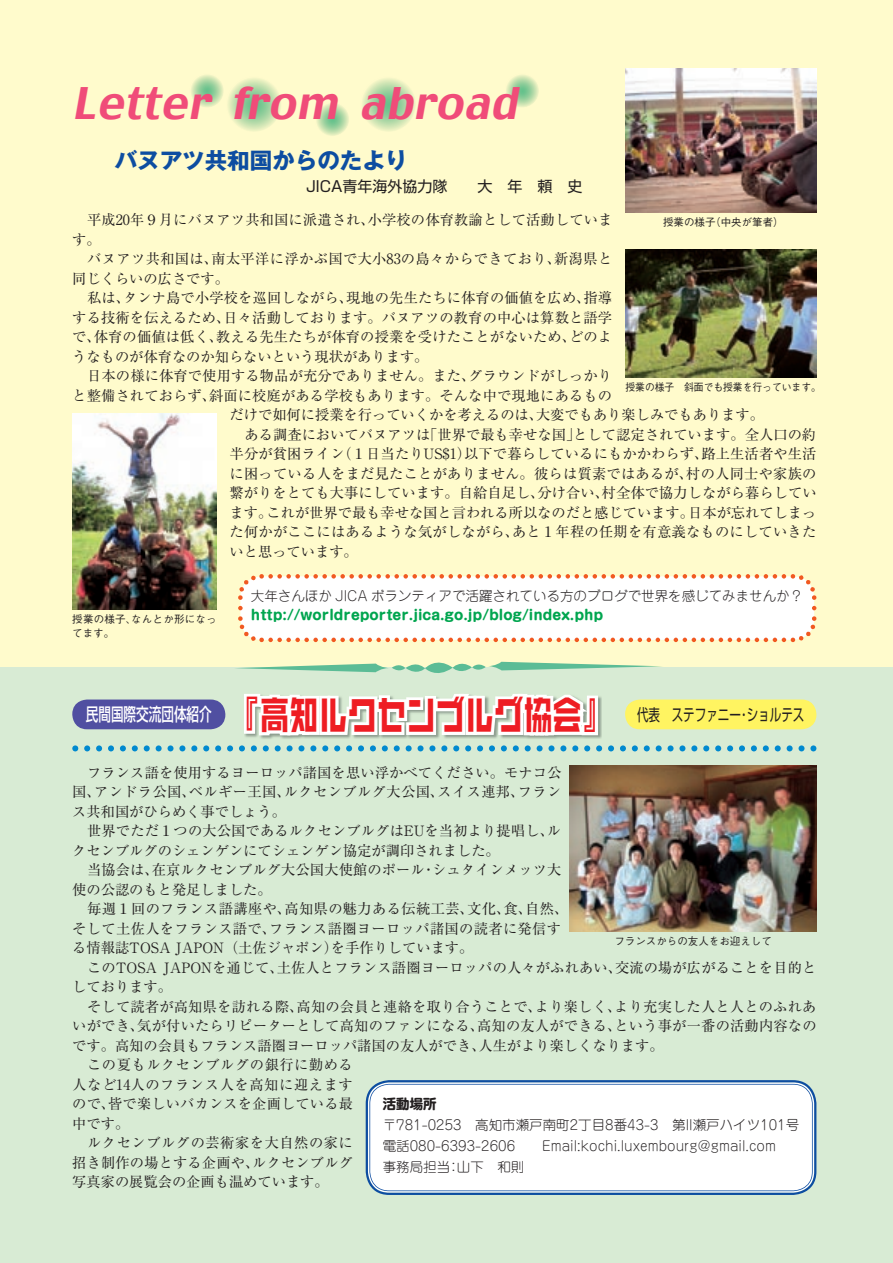
<style>
.page{position:relative;width:893px;height:1263px;background:#fff}
.page>*{position:absolute;margin:0;border:0;box-sizing:border-box;transform-origin:0 0}
.t1{font:italic 43.5px "Charcoal";color:#f04c79}
.t2{font:39px "Line G Std Extra";color:#ee1d23;scale:.75 1}
.t3{font:700 22.5px "Gothic MB101 Pro";color:#0d4da1}
.t4{font:16.5px "Shin Go Pro";color:#231f20;scale:.7 1}
.t5{font:15px "Shin Go Pro";color:#231f20}
.t6{font:14.25px/19.5px "Ryumin Pro";letter-spacing:.01em;color:#231f20}
.t7{font:14.25px "Ryumin Pro";letter-spacing:.04em;color:#231f20}
.t8{font:14.25px "Ryumin Pro";letter-spacing:.045em;color:#231f20}
.t9{font:300 13.5px/21px "Jun 101 Pro";color:#231f20}
.t10{font:700 13.5px "Shin M Go Pro";color:#00a54f}
.t11{font:700 13.5px "Shin M Go Pro";color:#231f20}
.t12{font:500 10.5px "Gothic BBB Pro";color:#231f20}
.t13{font:500 10.5px "Gothic BBB Pro";color:#231f20;scale:.93 1}
.t14{font:500 10.5px/13.5px "Gothic BBB Pro";letter-spacing:.02em;color:#231f20}
</style>
<div class="page">
<div style="left:0;top:0;width:893px;height:668px;background:#fffbcc"></div>
<div style="left:0;top:668px;width:893px;height:595px;background:#d8ebd4"></div>
<svg style="left:234px;top:661px;width:429px;height:12px"></svg>
<svg style="left:226px;top:77px;width:55px;height:55px;background:#bbdeac"></svg>
<svg style="left:361px;top:77px;width:55px;height:55px;background:#bbdeac"></svg>
<svg style="left:315px;top:102px;width:34px;height:34px"></svg>
<svg style="left:190px;top:74px;width:34px;height:34px"></svg>
<svg style="left:505px;top:74px;width:34px;height:34px"></svg>
<img style="left:625px;top:68px;width:191px;height:145px">
<img style="left:72px;top:414px;width:145px;height:195px">
<img style="left:625px;top:249px;width:191px;height:128px">
<svg style="left:238px;top:574px;width:578px;height:68px;background:#fef5ef"></svg>
<svg style="left:366px;top:1080px;width:450px;height:115px;background:#6f96c3"></svg>
<div style="left:369px;top:1084px;width:444px;height:107px;background:#fff"></div>
<img style="left:570px;top:765px;width:246px;height:166px">
<svg style="left:244px;top:694px;width:357px;height:44px;background:#eef2ee"></svg>
<div style="left:72px;top:699px;width:153px;height:30px;background:#504fa1;border-radius:15px"></div>
<div style="left:625px;top:699px;width:191px;height:30px;background:#fff461;border-radius:15px"></div>
<svg style="left:72px;top:745px;width:744px;height:6px"></svg>
<h1 class="t1" style="left:72px;top:74px;width:457px">Letter from abroad</h1>
<h3 class="t3" style="left:115px;top:141px;width:294px">バヌアツ共和国からのたより</h3>
<p class="t5" style="left:306px;top:174px;width:278px">JICA青年海外協力隊　　大　年　頼　史</p>
<p class="t6" style="left:72px;top:209px;width:542px;text-indent:15px">平成20年９月にバヌアツ共和国に派遣され、小学校の体育教諭として活動しています。</p>
<p class="t6" style="left:72px;top:248px;width:542px;text-indent:15px">バヌアツ共和国は、南太平洋に浮かぶ国で大小83の島々からできており、新潟県と同じくらいの広さです。</p>
<p class="t6" style="left:72px;top:287px;width:541px;text-align:justify;text-indent:15px">私は、タンナ島で小学校を巡回しながら、現地の先生たちに体育の価値を広め、指導する技術を伝えるため、日々活動しております。バヌアツの教育の中心は算数と語学で、体育の価値は低く、教える先生たちが体育の授業を受けたことがないため、どのようなものが体育なのか知らないという現状があります。</p>
<p class="t6" style="left:87px;top:365px;width:526px">日本の様に体育で使用する物品が充分でありません。また、グラウンドがしっかり</p>
<p class="t6" style="left:72px;top:385px;width:541px">と整備されておらず、斜面に校庭がある学校もあります。そんな中で現地にあるもの</p>
<p class="t6" style="left:230px;top:404px;width:536px">だけで如何に授業を行っていくかを考えるのは、大変でもあり楽しみでもあります。</p>
<p class="t6" style="left:244px;top:424px;width:573px">ある調査においてバヌアツは「世界で最も幸せな国」として認定されています。全人口の約</p>
<p class="t6" style="left:230px;top:443px;width:588px">半分が貧困ライン（１日当たりUS$1）以下で暮らしているにもかかわらず、路上生活者や生活</p>
<p class="t6" style="left:230px;top:463px;width:588px">に困っている人をまだ見たことがありません。彼らは質素ではあるが、村の人同士や家族の</p>
<p class="t6" style="left:230px;top:482px;width:588px">繋がりをとても大事にしています。自給自足し、分け合い、村全体で協力しながら暮らしてい</p>
<p class="t6" style="left:230px;top:502px;width:588px">ます。これが世界で最も幸せな国と言われる所以なのだと感じています。日本が忘れてしまっ</p>
<p class="t6" style="left:230px;top:521px;width:588px">た何かがここにはあるような気がしながら、あと１年程の任期を有意義なものにしていきた</p>
<p class="t6" style="left:230px;top:540px;width:130px">いと思っています。</p>
<p class="t12" style="left:663px;top:214px;width:122px">授業の様子（中央が筆者）</p>
<p class="t13" style="left:626px;top:378px;width:212px">授業の様子　斜面でも授業を行っています。</p>
<p class="t14" style="left:72px;top:611px;width:146px">授業の様子、なんとか形になってます。</p>
<p class="t9" style="left:251px;top:584px;width:554px">大年さんほか JICA ボランティアで活躍されている方のブログで世界を感じてみませんか？</p>
<p class="t10" style="left:251px;top:604px;width:354px">http://worldreporter.jica.go.jp/blog/index.php</p>
<h2 class="t2" style="left:86px;top:688px;width:702px"><sup>民間国際交流団体紹介</sup> 『高知ルクセンブルグ協会』</h2>
<p class="t4" style="left:637px;top:701px;width:241px">代表　ステファニー・ショルテス</p>
<p class="t6" style="left:72px;top:762px;width:491px;text-align:justify;text-indent:15px">フランス語を使用するヨーロッパ諸国を思い浮かべてください。モナコ公国、アンドラ公国、ベルギー王国、ルクセンブルグ大公国、スイス連邦、フランス共和国がひらめく事でしょう。</p>
<p class="t6" style="left:72px;top:820px;width:490px;text-indent:15px">世界でただ１つの大公国であるルクセンブルグはEUを当初より提唱し、ルクセンブルグのシェンゲンにてシェンゲン協定が調印されました。</p>
<p class="t6" style="left:72px;top:859px;width:491px;text-indent:15px">当協会は、在京ルクセンブルグ大公国大使館のポール・シュタインメッツ大使の公認のもと発足しました。</p>
<p class="t6" style="left:72px;top:898px;width:498px;text-indent:15px">毎週１回のフランス語講座や、高知県の魅力ある伝統工芸、文化、食、自然、そして土佐人をフランス語で、フランス語圏ヨーロッパ諸国の読者に発信する情報誌TOSA JAPON（土佐ジャポン）を手作りしています。</p>
<p class="t6" style="left:72px;top:957px;width:746px;text-indent:15px">このTOSA JAPONを通じて、土佐人とフランス語圏ヨーロッパの人々がふれあい、交流の場が広がることを目的としております。</p>
<p class="t6" style="left:87px;top:996px;width:731px">そして読者が高知県を訪れる際、高知の会員と連絡を取り合うことで、より楽しく、より充実した人と人とのふれあ</p>
<p class="t6" style="left:72px;top:1015px;width:746px">いができ、気が付いたらリピーターとして高知のファンになる、高知の友人ができる、という事が一番の活動内容なの</p>
<p class="t6" style="left:72px;top:1035px;width:593px">です。高知の会員もフランス語圏ヨーロッパ諸国の友人ができ、人生がより楽しくなります。</p>
<p class="t7" style="left:87px;top:1054px;width:267px">この夏もルクセンブルグの銀行に勤める</p>
<p class="t8" style="left:72px;top:1073px;width:282px">人など14人のフランス人を高知に迎えます</p>
<p class="t6" style="left:72px;top:1093px;width:282px">ので、皆で楽しいバカンスを企画している最</p>
<p class="t6" style="left:72px;top:1113px;width:58px">中です。</p>
<p class="t7" style="left:87px;top:1132px;width:267px">ルクセンブルグの芸術家を大自然の家に</p>
<p class="t6" style="left:72px;top:1152px;width:282px">招き制作の場とする企画や、ルクセンブルグ</p>
<p class="t6" style="left:72px;top:1171px;width:258px">写真家の展覧会の企画も温めています。</p>
<p class="t12" style="left:614px;top:932px;width:159px">フランスからの友人をお迎えして</p>
<p class="t11" style="left:383px;top:1093px;width:55px">活動場所</p>
<p class="t9" style="left:383px;top:1113px;width:418px">〒781-0253　高知市瀬戸南町2丁目8番43-3　第II瀬戸ハイツ101号電話080-6393-2606　　Email:kochi.luxembourg@gmail.com<br>事務局担当：山下　和則</p>
</div>
